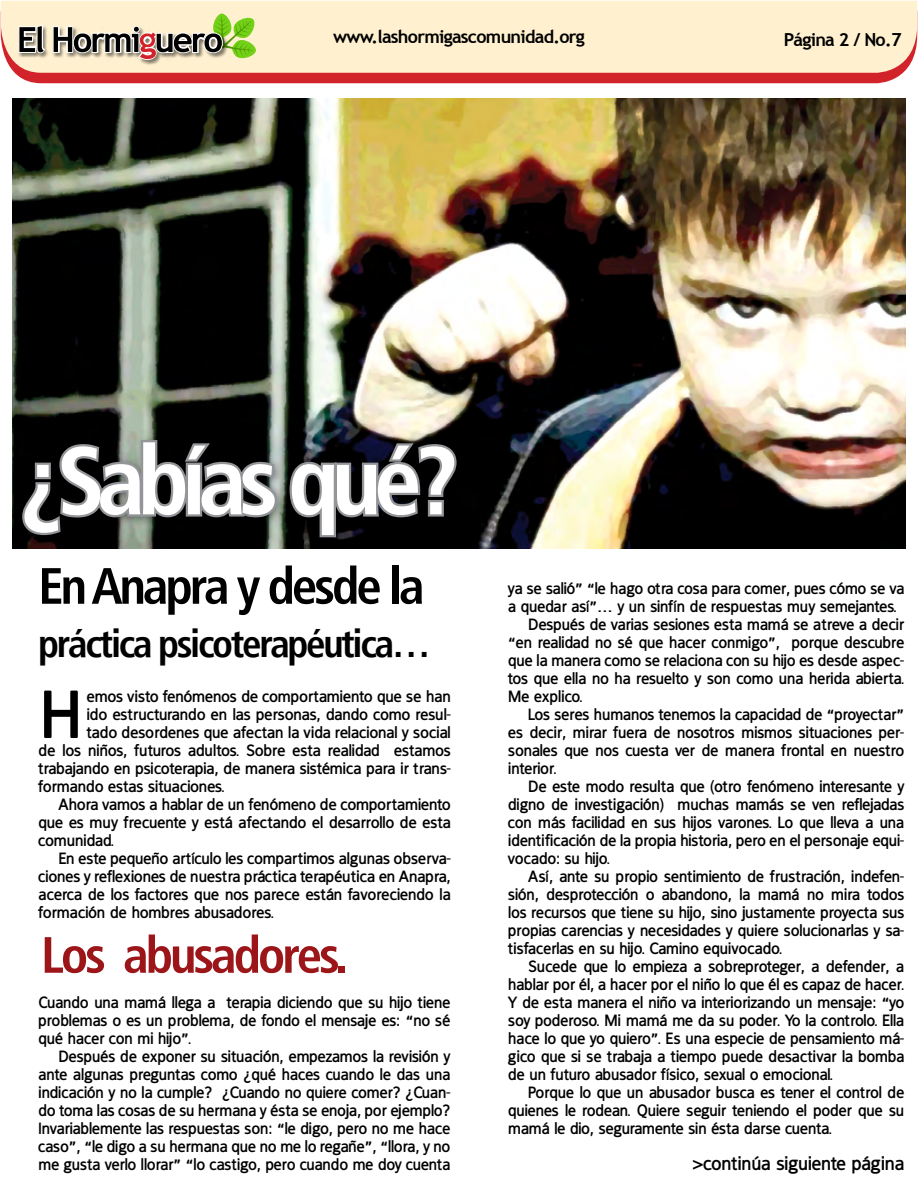
<style>
.page{position:relative;width:918px;height:1188px;background:#fff}
.page>*{position:absolute;margin:0;border:0;box-sizing:border-box;transform-origin:0 0}
.t1{font:700 condensed 96px "Frutiger LT";letter-spacing:-.08em;color:#fff}
.t2{font:700 68.55px "Fran Klein";color:#000}
.t3{font:700 condensed 51px "Frutiger LT";letter-spacing:-.06em;color:#000}
.t4{font:700 condensed 51px "Frutiger LT";letter-spacing:-.06em;color:#9c1519}
.t5{font:700 condensed 39px "Frutiger LT";letter-spacing:-.06em;color:#000}
.t6{font:700 19.5px "Fran Klein";letter-spacing:-.04em;color:#000}
.t7{font:700 18px "Trebuchet MS";letter-spacing:-.04em;color:#000}
.t8{font:700 16.5px/18px "Fran Klein";letter-spacing:-.04em;color:#000;text-align:justify}
</style>
<div class="page">
<img style="left:13px;top:99px;width:892px;height:450px">
<div style="left:15px;top:73px;width:888px;height:10px;background:#d2232a"></div>
<div style="left:1px;top:1px;width:916px;height:72px;background:#fff1d0"></div>
<div style="left:18px;top:25px;width:210px;height:40px;background:#000;opacity:.5"></div>
<svg style="left:17px;top:13px;width:239px;height:49px;background:#bcb896"></svg>
<div style="left:16px;top:434px;width:451px;height:114px;background:#000;opacity:.4"></div>
<svg style="left:19px;top:438px;width:441px;height:102px;background:#5b5c5d"></svg>
<p class="t7" style="left:333px;top:26px;width:253px">www.lashormigascomunidad.org</p>
<p class="t7" style="left:784px;top:28px;width:119px">Página 2 / No.7</p>
<p class="t1" style="left:20px;top:424px;width:440px">¿Sabías qué?</p>
<p class="t3" style="left:38px;top:556px;width:388px">En Anapra y desde la</p>
<p class="t5" style="left:38px;top:620px;width:394px">práctica psicoterapéutica…</p>
<p class="t2" style="left:38px;top:675px;width:47px">H</p>
<p class="t8" style="left:86px;top:687px;width:366px">emos visto fenómenos de comportamiento que se han</p>
<p class="t8" style="left:86px;top:705px;width:366px">ido estructurando en las personas, dando como resul-</p>
<p class="t8" style="left:86px;top:723px;width:366px">tado desordenes que afectan la vida relacional y social</p>
<p class="t8" style="left:38px;top:741px;width:414px">de los niños, futuros adultos. Sobre esta realidad estamos</p>
<p class="t8" style="left:38px;top:759px;width:414px">trabajando en psicoterapia, de manera sistémica para ir trans-</p>
<p class="t8" style="left:38px;top:777px;width:188px">formando estas situaciones.</p>
<p class="t8" style="left:38px;top:795px;width:414px;text-indent:20px">Ahora vamos a hablar de un fenómeno de comportamiento que es muy frecuente y está afectando el desarrollo de esta comunidad.</p>
<p class="t8" style="left:38px;top:849px;width:414px;text-indent:20px">En este pequeño artículo les compartimos algunas observa&shy;ciones y reflexiones de nuestra práctica terapéutica en Anapra, acerca de los factores que nos parece están favoreciendo la formación de hombres abusadores.</p>
<p class="t4" style="left:41px;top:925px;width:308px">Los abusadores.</p>
<p class="t8" style="left:38px;top:993px;width:414px">Cuando una mamá llega a terapia diciendo que su hijo tiene problemas o es un problema, de fondo el mensaje es: “no sé qué hacer con mi hijo”.</p>
<p class="t8" style="left:38px;top:1047px;width:414px;text-indent:20px">Después de exponer su situación, empezamos la revisión y ante algunas preguntas como ¿qué haces cuando le das una indicación y no la cumple? ¿Cuando no quiere comer? ¿Cuan&shy;do toma las cosas de su hermana y ésta se enoja, por ejemplo?<br>Invariablemente las respuestas son: “le digo, pero no me hace caso”, “le digo a su hermana que no me lo regañe”, “llora, y no me gusta verlo llorar” “lo castigo, pero cuando me doy cuenta</p>
<p class="t8" style="left:508px;top:579px;width:398px">ya se salió” “le hago otra cosa para comer, pues cómo se va a quedar así”… y un sinfín de respuestas muy semejantes.</p>
<p class="t8" style="left:508px;top:615px;width:398px;text-indent:20px">Después de varias sesiones esta mamá se atreve a decir “en realidad no sé que hacer conmigo”, porque descubre que la manera como se relaciona con su hijo es desde aspec&shy;tos que ella no ha resuelto y son como una herida abierta.<br>Me explico.</p>
<p class="t8" style="left:508px;top:705px;width:398px;text-indent:20px">Los seres humanos tenemos la capacidad de “proyectar” es decir, mirar fuera de nosotros mismos situaciones per&shy;sonales que nos cuesta ver de manera frontal en nuestro interior.</p>
<p class="t8" style="left:508px;top:777px;width:398px;text-indent:20px">De este modo resulta que (otro fenómeno interesante y digno de investigación) muchas mamás se ven reflejadas con más facilidad en sus hijos varones. Lo que lleva a una identificación de la propia historia, pero en el personaje equi&shy;vocado: su hijo.</p>
<p class="t8" style="left:508px;top:867px;width:398px;text-indent:20px">Así, ante su propio sentimiento de frustración, indefen&shy;sión, desprotección o abandono, la mamá no mira todos los recursos que tiene su hijo, sino justamente proyecta sus propias carencias y necesidades y quiere solucionarlas y sa&shy;tisfacerlas en su hijo. Camino equivocado.</p>
<p class="t8" style="left:508px;top:957px;width:398px;text-indent:20px">Sucede que lo empieza a sobreproteger, a defender, a hablar por él, a hacer por el niño lo que él es capaz de hacer.<br>Y de esta manera el niño va interiorizando un mensaje: “yo soy poderoso. Mi mamá me da su poder. Yo la controlo. Ella hace lo que yo quiero”. Es una especie de pensamiento má&shy;gico que si se trabaja a tiempo puede desactivar la bomba de un futuro abusador físico, sexual o emocional.</p>
<p class="t8" style="left:508px;top:1083px;width:398px;text-indent:20px">Porque lo que un abusador busca es tener el control de quienes le rodean. Quiere seguir teniendo el poder que su mamá le dio, seguramente sin ésta darse cuenta.</p>
<p class="t6" style="left:692px;top:1152px;width:214px">&gt;continúa siguiente página</p>
</div>
